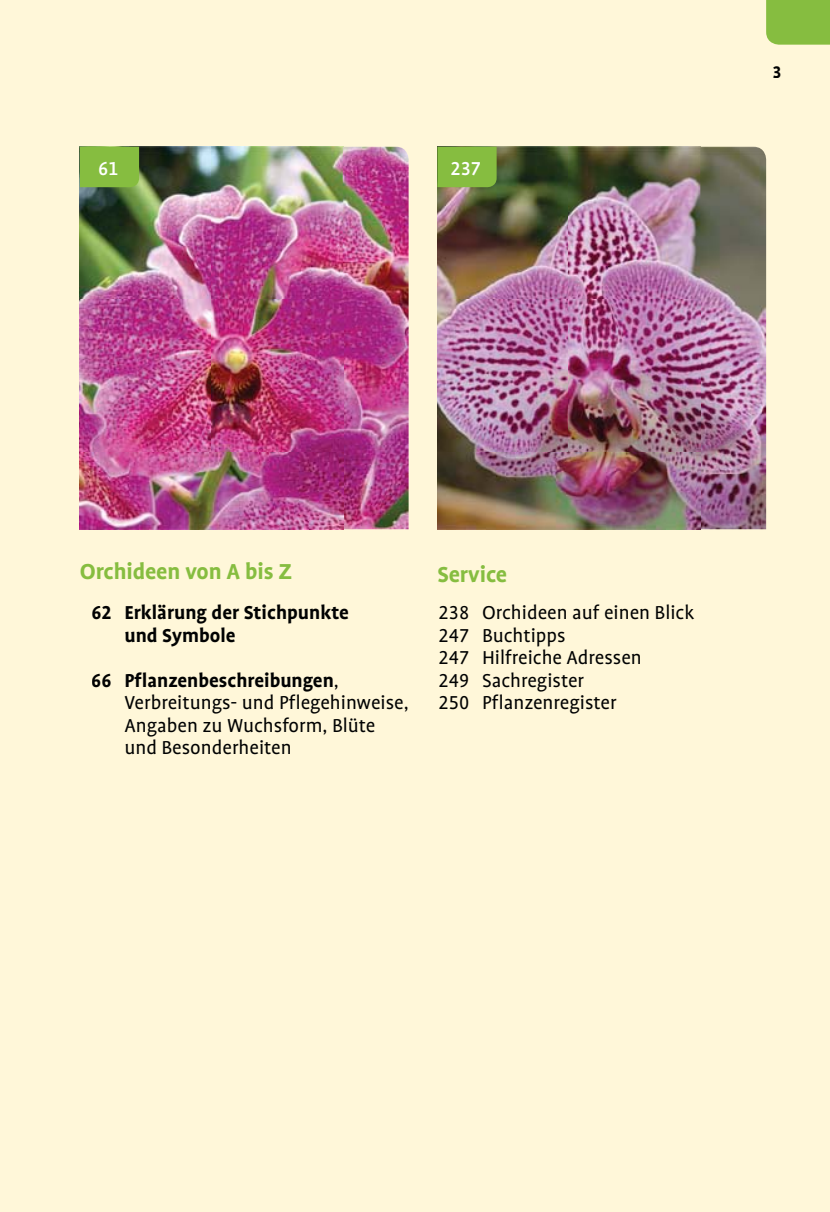
<style>
.page{position:relative;width:830px;height:1212px;background:#fff}
.page>*{position:absolute;margin:0;border:0;box-sizing:border-box;transform-origin:0 0}
.t1{font:700 24.75px "UV Profile Tab";letter-spacing:-.005em;color:#86bd40}
.t2{font:21.38px/22.5px "UV Profile Tab";color:#010202}
.t3{font:700 21.38px/22.5px "UV Profile Tab";color:#010202}
.t4{font:500 21.38px "UV Profile Tab";color:#fff}
.t5{font:700 19.12px "UV Profile Tab";color:#010202}
.s1{font-weight:700}
</style>
<div class="page">
<div style="left:0;top:0;width:829px;height:1212px;background:#fff7d9"></div>
<img style="left:80px;top:147px;width:328px;height:382px">
<img style="left:437px;top:147px;width:328px;height:382px">
<div style="left:80px;top:147px;width:59px;height:40px;background:#86bd40"></div>
<div style="left:437px;top:147px;width:59px;height:40px;background:#86bd40"></div>
<div style="left:766px;top:0;width:63px;height:45px;background:#86bd40"></div>
<p class="t4" style="left:98px;top:159px;width:22px">61</p>
<p class="t4" style="left:450px;top:159px;width:32px">237</p>
<p class="t5" style="left:772px;top:64px;width:11px">3</p>
<p class="t1" style="left:80px;top:561px;width:214px">Orchideen von A bis Z</p>
<p class="t3" style="left:124px;top:603px;width:226px;text-indent:-33px">62 Erklärung der Stichpunkte und Symbole</p>
<p class="t2" style="left:124px;top:670px;width:285px;text-indent:-33px"><span class="s1">66 Pflanzenbeschreibungen</span>,<br>Verbreitungs- und Pflegehinweise,<br>Angaben zu Wuchsform, Blüte und Besonderheiten</p>
<p class="t1" style="left:437px;top:565px;width:71px">Service</p>
<p class="t2" style="left:438px;top:603px;width:257px">238 Orchideen auf einen Blick<br>247 Buchtipps<br>247 Hilfreiche Adressen<br>249 Sachregister<br>250 Pflanzenregister</p>
</div>
